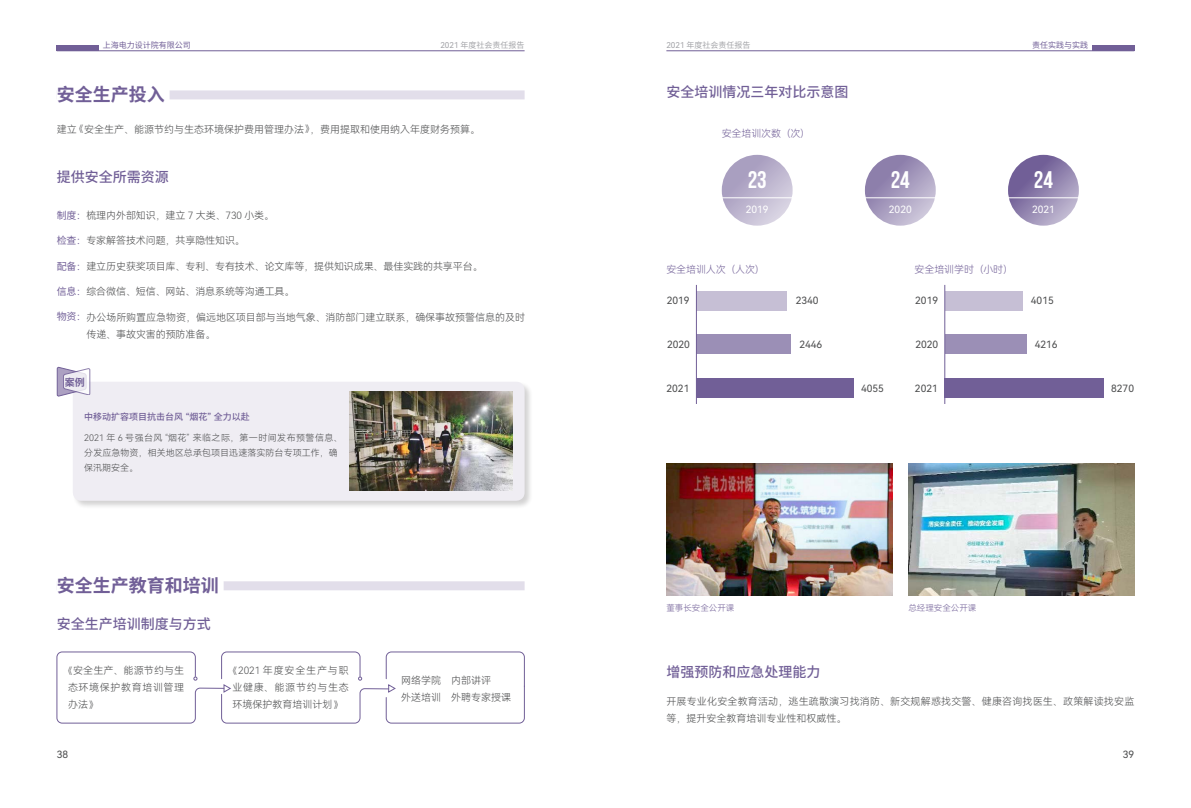
<style>
.page{position:relative;width:1191px;height:808px;background:#fff}
.page>*{position:absolute;margin:0;border:0;box-sizing:border-box;transform-origin:0 0}
.正文{font:700 24px "Bebas Neue";color:#fff}
.三级标题{font:700 18px "Source Han Sans CN";color:#715f97}
.四级{font:500 14px "Source Han Sans CN";color:#715f97}
.正文-2{font:10px/17px "Harmony OS Sans SC Light";color:#4b4c4d}
.正文-3{font:10px/17px "Harmony OS Sans SC Light";letter-spacing:.02em;color:#4b4c4d}
.正文-4{font:10px "Harmony OS Sans SC";color:#4b4c4d}
.正文-5{font:10px/17px "Harmony OS Sans SC Light";letter-spacing:.07em;color:#4b4c4d;text-align:center}
.正文-6{font:10px "Harmony OS Sans SC Light";letter-spacing:-.01em;color:#715f97}
.正文-7{font:10px "Harmony OS Sans SC";color:#fff}
.正文-8{font:700 10px "Source Han Sans CN";color:#715f97}
.案例文字{font:9px/15px "Harmony OS Sans SC Light";letter-spacing:.005em;color:#4b4c4d}
.案例标题{font:500 9px "Source Han Sans CN";color:#715f97}
.图题{font:8.5px "Harmony OS Sans SC Light";color:#715f97}
.t1{font:8px "Source Han Sans CN";color:#a3a4a8}
.t2{font:8px "Source Han Sans CN";color:#715f97}
.s1{font-family:"Harmony OS Sans SC"}
.s2{font-size:9px}
.s3{font-family:"Source Han Sans CN";color:#715f97}
.s4{font-family:"Harmony OS Sans SC";color:#715f97}
.s5{font-family:"Harmony OS Sans SC Medium";font-weight:400}
</style>
<div class="page">
<div style="left:1091px;top:45px;width:43px;height:6px;background:#715f97"></div>
<div style="left:57px;top:45px;width:42px;height:6px;background:#715f97"></div>
<hr style="left:666px;top:51px;width:468px;height:1px;background:#715f97">
<hr style="left:57px;top:51px;width:467px;height:1px;background:#715f97">
<div style="left:72px;top:381px;width:461px;height:129px;background:#231f20;opacity:.2"></div>
<div style="left:73px;top:382px;width:451px;height:119px;background:#efedf3;border-radius:9px"></div>
<div style="left:57px;top:90px;width:467px;height:9px;background:#e2deea"></div>
<div style="left:57px;top:90px;width:113px;height:11px;background:#fff"></div>
<div style="left:57px;top:581px;width:467px;height:9px;background:#e2deea"></div>
<div style="left:57px;top:580px;width:167px;height:11px;background:#fff"></div>
<svg style="left:57px;top:367px;width:33px;height:29px"></svg>
<img style="left:349px;top:392px;width:164px;height:99px">
<svg style="left:56px;top:651px;width:469px;height:73px"></svg>
<img style="left:666px;top:463px;width:226px;height:133px">
<img style="left:908px;top:463px;width:226px;height:133px">
<hr style="left:696px;top:285px;width:1px;height:119px;background:#715f97">
<hr style="left:944px;top:285px;width:1px;height:119px;background:#715f97">
<div style="left:696px;top:379px;width:157px;height:19px;background:#715f97"></div>
<div style="left:944px;top:379px;width:159px;height:19px;background:#715f97"></div>
<div style="left:696px;top:291px;width:91px;height:19px;background:#c6bfd5"></div>
<div style="left:945px;top:291px;width:77px;height:19px;background:#c6bfd5"></div>
<div style="left:696px;top:335px;width:94px;height:19px;background:#9b8fb6"></div>
<div style="left:945px;top:335px;width:81px;height:19px;background:#9b8fb6"></div>
<svg style="left:1008px;top:155px;width:70px;height:71px;background:#9082ad"></svg>
<svg style="left:865px;top:155px;width:70px;height:71px;background:#a69bbd"></svg>
<svg style="left:722px;top:155px;width:70px;height:71px;background:#bcb4ce"></svg>
<hr style="left:718px;top:197px;width:364px;height:1px;background:#fff">
<p class="t2" style="left:103px;top:40px;width:89px">上海电力设计院有限公司</p>
<p class="t1" style="left:440px;top:40px;width:86px"><span class="s1">2021</span> 年度社会责任报告</p>
<p class="t1" style="left:666px;top:40px;width:86px"><span class="s1">2021</span> 年度社会责任报告</p>
<p class="t2" style="left:1032px;top:40px;width:57px">责任实践与实践</p>
<p class="三级标题" style="left:57px;top:85px;width:109px">安全生产投入</p>
<p class="正文-2" style="left:57px;top:120px;width:425px">建立<span class="s2">《</span>安全生产、能源节约与生态环境保护费用管理办法<span class="s2">》</span>，费用提取和使用纳入年度财务预算。</p>
<p class="四级" style="left:57px;top:169px;width:114px">提供安全所需资源</p>
<p class="正文-2" style="left:57px;top:206px;width:219px"><span class="s3">制度</span><span class="s4">：</span> 梳理内外部知识，建立 7 大类、730 小类。</p>
<p class="正文-2" style="left:57px;top:232px;width:190px"><span class="s3">检查</span><span class="s4">：</span> 专家解答技术问题，共享隐性知识。</p>
<p class="正文-2" style="left:57px;top:257px;width:427px"><span class="s3">配备</span><span class="s4">：</span> 建立历史获奖项目库、专利、专有技术、论文库等，提供知识成果、最佳实践的共享平台。</p>
<p class="正文-2" style="left:57px;top:283px;width:239px"><span class="s3">信息</span><span class="s4">：</span>综合微信、短信、网站、消息系统等沟通工具。</p>
<p class="正文-2" style="left:86px;top:308px;width:440px;text-indent:-30px"><span class="s3">物资</span><span class="s4">：</span>办公场所购置应急物资，偏远地区项目部与当地气象、消防部门建立联系，确保事故预警信息的及时传递、事故灾害的预防准备。</p>
<p class="正文-8" style="left:65px;top:377px;width:21px">案例</p>
<p class="案例标题" style="left:84px;top:412px;width:167px">中移动扩容项目抗击台风 <span class="s5">“</span>烟花<span class="s5">”</span> 全力以赴</p>
<p class="案例文字" style="left:84px;top:430px;width:260px">2021 年 6 号强台风 “烟花” 来临之际，第一时间发布预警信息、分发应急物资，相关地区总承包项目迅速落实防台专项工作，确保汛期安全。</p>
<p class="三级标题" style="left:57px;top:576px;width:163px">安全生产教育和培训</p>
<p class="四级" style="left:57px;top:616px;width:156px">安全生产培训制度与方式</p>
<p class="正文-2" style="left:68px;top:662px;width:118px;text-align:justify;text-indent:-4px"><span class="s2">《</span>安全生产、能源节约与生态环境保护教育培训管理办法<span class="s2">》</span></p>
<p class="正文-5" style="left:228px;top:662px;width:122px"><span class="s2">《</span>2021 年度安全生产与职业健康、能源节约与生态环境保护教育培训计划<span class="s2">》</span></p>
<p class="正文-2" style="left:401px;top:671px;width:111px">网络学院　内部讲评<br>外送培训　外聘专家授课</p>
<p class="四级" style="left:666px;top:84px;width:183px">安全培训情况三年对比示意图</p>
<p class="正文-6" style="left:722px;top:126px;width:89px">安全培训次数（次）</p>
<p class="正文" style="left:747px;top:167px;width:21px">23</p>
<p class="正文" style="left:890px;top:167px;width:21px">24</p>
<p class="正文" style="left:1034px;top:167px;width:21px">24</p>
<p class="正文-7" style="left:746px;top:203px;width:24px">2019</p>
<p class="正文-7" style="left:889px;top:203px;width:24px">2020</p>
<p class="正文-7" style="left:1032px;top:203px;width:24px">2021</p>
<p class="正文-6" style="left:666px;top:263px;width:100px">安全培训人次（人次）</p>
<p class="正文-6" style="left:914px;top:263px;width:100px">安全培训学时（小时）</p>
<p class="正文-4" style="left:667px;top:294px;width:24px">2019</p>
<p class="正文-4" style="left:795px;top:294px;width:24px">2340</p>
<p class="正文-4" style="left:915px;top:294px;width:24px">2019</p>
<p class="正文-4" style="left:1031px;top:294px;width:24px">4015</p>
<p class="正文-4" style="left:667px;top:338px;width:24px">2020</p>
<p class="正文-4" style="left:799px;top:338px;width:24px">2446</p>
<p class="正文-4" style="left:915px;top:338px;width:24px">2020</p>
<p class="正文-4" style="left:1034px;top:338px;width:24px">4216</p>
<p class="正文-4" style="left:666px;top:381px;width:24px">2021</p>
<p class="正文-4" style="left:861px;top:381px;width:24px">4055</p>
<p class="正文-4" style="left:915px;top:381px;width:24px">2021</p>
<p class="正文-4" style="left:1111px;top:381px;width:24px">8270</p>
<p class="图题" style="left:666px;top:602px;width:69px">董事长安全公开课</p>
<p class="图题" style="left:908px;top:602px;width:69px">总经理安全公开课</p>
<p class="四级" style="left:666px;top:664px;width:155px">增强预防和应急处理能力</p>
<p class="正文-3" style="left:666px;top:692px;width:469px">开展专业化安全教育活动，逃生疏散演习找消防、新交规解惑找交警、健康咨询找医生、政策解读找安监等，提升安全教育培训专业性和权威性。</p>
<p class="正文-4" style="left:57px;top:747px;width:13px">38</p>
<p class="正文-4" style="left:1122px;top:747px;width:13px">39</p>
</div>
